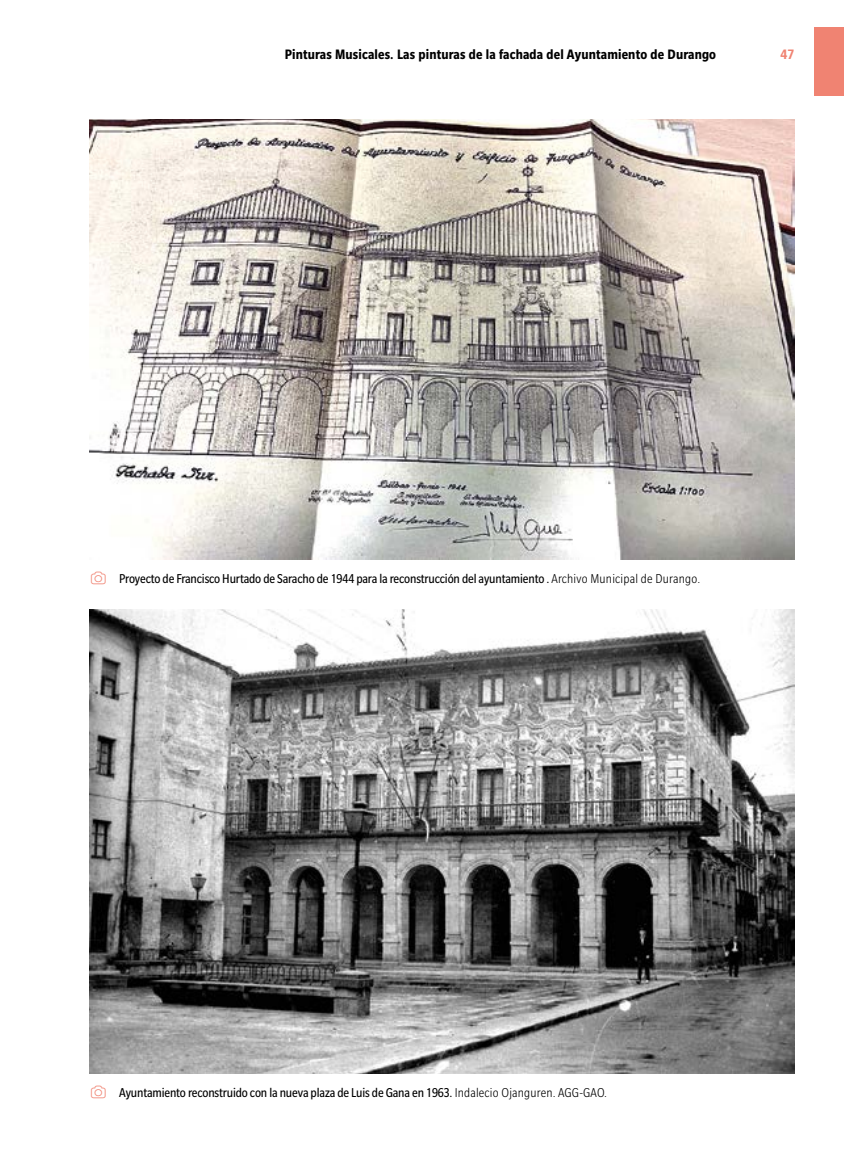
<style>
.page{position:relative;width:844px;height:1166px;background:#fff}
.page>*{position:absolute;margin:0;border:0;box-sizing:border-box;transform-origin:0 0}
.t1{font:700 condensed 14.88px "Slate Pro";letter-spacing:.01em;color:#000}
.t2{font:700 condensed 14.88px "Slate Pro";color:#f08372}
.t3{font:condensed 14px "Slate Pro";letter-spacing:-.01em;color:#000}
.s1{font-weight:300}
</style>
<div class="page">
<img style="left:89px;top:119px;width:705px;height:441px">
<img style="left:89px;top:609px;width:705px;height:464px">
<div style="left:814px;top:28px;width:29px;height:68px;background:#f08372"></div>
<p class="t1" style="left:285px;top:47px;width:433px">Pinturas Musicales. Las pinturas de la fachada del Ayuntamiento de Durango</p>
<p class="t2" style="left:780px;top:47px;width:15px">47</p>
<p class="t3" style="left:119px;top:571px;width:582px">Proyecto de Francisco Hurtado de Saracho de 1944 para la reconstrucción del ayuntamiento . <span class="s1">Archivo Municipal de Durango.</span></p>
<p class="t3" style="left:119px;top:1085px;width:489px">Ayuntamiento reconstruido con la nueva plaza de Luis de Gana en 1963. <span class="s1">Indalecio Ojanguren. AGG-GAO.</span></p>
</div>
